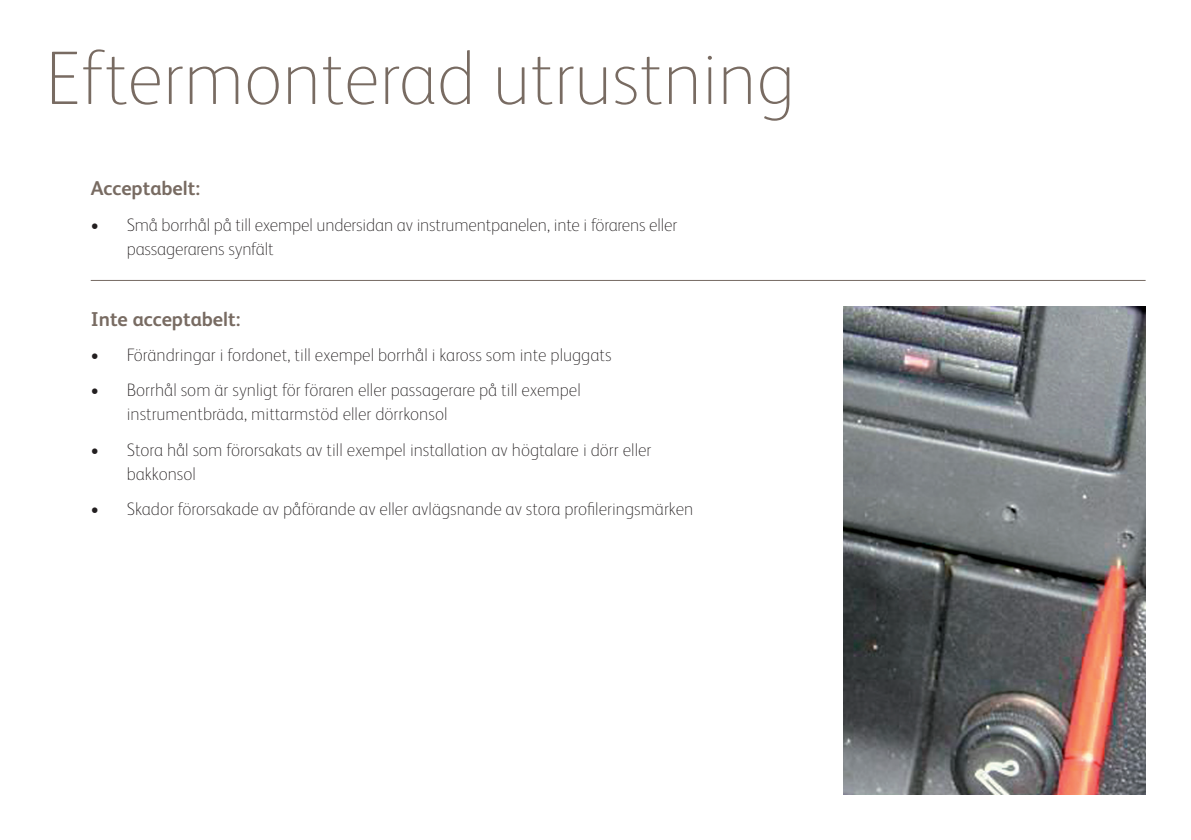
<style>
.page{position:relative;width:1191px;height:840px;background:#fff}
.page>*{position:absolute;margin:0;border:0;box-sizing:border-box;transform-origin:0 0}
.Headline{font:100 76px "FS Albert Pro";color:#786b62}
.Copy_mindre{font:700 20px "FS Albert Pro";color:#786b62}
.t1{font:100 18px/24px "FS Albert Pro";color:#231f20}
</style>
<div class="page">
<img style="left:843px;top:306px;width:302px;height:488px">
<hr style="left:91px;top:280px;width:1054px;height:1px;background:#766a62">
<p class="Headline" style="left:45px;top:28px;width:751px">Eftermonterad utrustning</p>
<p class="Copy_mindre" style="left:91px;top:174px;width:111px">Acceptabelt:</p>
<p class="t1" style="left:127px;top:212px;width:552px;text-indent:-36px">• Små borrhål på till exempel undersidan av instrumentpanelen, inte i förarens eller passagerarens synfält</p>
<p class="Copy_mindre" style="left:91px;top:304px;width:151px">Inte acceptabelt:</p>
<p class="t1" style="left:91px;top:342px;width:522px">• Förändringar i fordonet, till exempel borrhål i kaross som inte pluggats</p>
<p class="t1" style="left:127px;top:377px;width:455px;text-indent:-36px">• Borrhål som är synligt för föraren eller passagerare på till exempel instrumentbräda, mittarmstöd eller dörrkonsol</p>
<p class="t1" style="left:127px;top:436px;width:526px;text-indent:-36px">• Stora hål som förorsakats av till exempel installation av högtalare i dörr eller bakkonsol</p>
<p class="t1" style="left:91px;top:496px;width:604px">• Skador förorsakade av påförande av eller avlägsnande av stora profileringsmärken</p>
</div>
